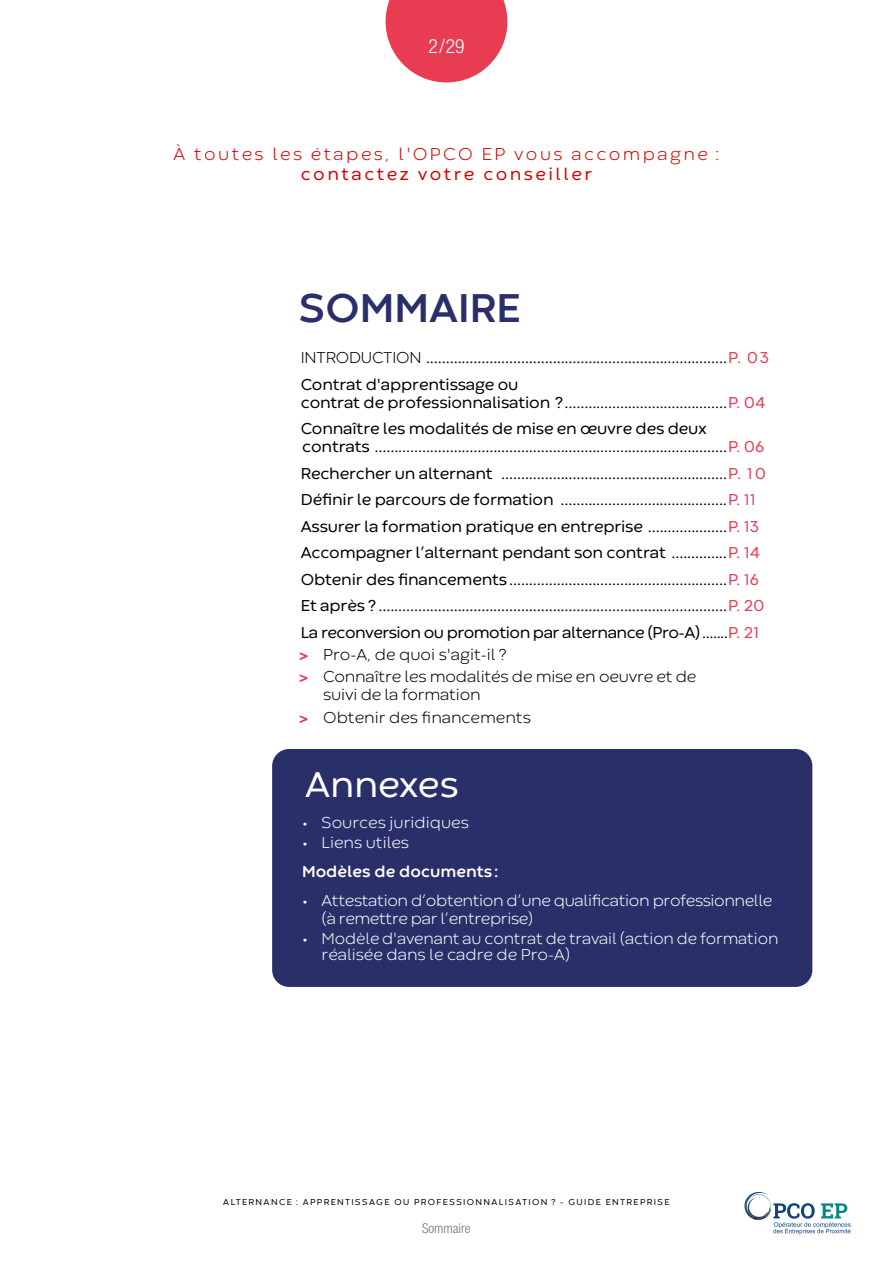
<style>
.page{position:relative;width:893px;height:1263px;background:#fff}
.page>*{position:absolute;margin:0;border:0;box-sizing:border-box;transform-origin:0 0}
.t1{font:700 42px "Codec Warm";color:#292f69}
.t2{font:37.5px "Codec Warm";color:#fff}
.t3{font:300 condensed 19.5px "Helvetica Neue LT Std";color:#fff}
.t4{font:300 18px "Codec Warm";letter-spacing:.14em;color:#d70100}
.t5{font:18px "Codec Warm";letter-spacing:.14em;color:#d70100}
.t6{font:16.5px/26.5px "Codec Warm";letter-spacing:-.01em;color:#000}
.t7{font:300 16.5px/18px "Codec Warm";letter-spacing:-.005em;color:#fff}
.t8{font:300 16.5px/22.2px "Codec Warm";letter-spacing:-.01em;color:#000}
.t9{font:700 16.5px "Codec Warm";color:#fff}
.t10{font:300 condensed 13.5px "Helvetica Neue LT Std";color:#747376}
.t11{font:9px "Codec Warm";letter-spacing:.15em;color:#000}
.s1{font-weight:300}
.s2{color:#e83c52}
.s3{font-family:"Helvetica Neue LT Std";font-weight:700;font-stretch:condensed;font-size:15px;color:#e83c52}
</style>
<div class="page">
<svg style="left:744px;top:1192px;width:107px;height:42px"></svg>
<svg style="left:386px;top:0;width:121px;height:82px"></svg>
<div style="left:272px;top:749px;width:540px;height:238px;background:#292f69;border-radius:17px"></div>
<p class="t3" style="left:428px;top:35px;width:37px">2/29</p>
<p class="t4" style="left:174px;top:143px;width:547px">À toutes les étapes, l'OPCO EP vous accompagne :</p>
<p class="t5" style="left:301px;top:163px;width:293px">contactez votre conseiller</p>
<h1 class="t1" style="left:299px;top:282px;width:223px">SOMMAIRE</h1>
<p class="t6" style="left:301px;top:345px;width:470px"><span class="s1">INTRODUCTION</span> ............................................................................<span class="s2">P. 03<br></span>Contrat d'apprentissage ou</p>
<p class="t6" style="left:301px;top:390px;width:466px">contrat de professionnalisation ?.........................................<span class="s2">P. 04<br></span>Connaître les modalités de mise en œuvre des deux</p>
<p class="t6" style="left:301px;top:434px;width:466px">contrats .........................................................................................<span class="s2">P. 06<br></span>Rechercher un alternant .........................................................<span class="s2">P. 10<br></span>Définir le parcours de formation ..........................................<span class="s2">P. 11<br></span>Assurer la formation pratique en entreprise ....................<span class="s2">P. 13<br></span>Accompagner l’alternant pendant son contrat ..............<span class="s2">P. 14<br></span>Obtenir des financements.......................................................<span class="s2">P. 16<br></span>Et après ? ........................................................................................<span class="s2">P. 20<br></span>La reconversion ou promotion par alternance (Pro-A).......<span class="s2">P. 21</span></p>
<p class="t8" style="left:299px;top:644px;width:399px"><span class="s3">&gt;</span> Pro-A, de quoi s'agit-il ?<br><span class="s3">&gt;</span> Connaître les modalités de mise en oeuvre et de</p>
<p class="t8" style="left:299px;top:684px;width:233px;text-indent:24px">suivi de la formation<br><span class="s3">&gt;</span> Obtenir des financements</p>
<h2 class="t2" style="left:305px;top:762px;width:155px">Annexes</h2>
<p class="t7" style="left:302px;top:815px;width:168px">• Sources juridiques</p>
<p class="t7" style="left:302px;top:835px;width:108px">• Liens utiles</p>
<p class="t9" style="left:302px;top:861px;width:198px">Modèles de documents:</p>
<p class="t7" style="left:322px;top:892px;width:452px;text-indent:-20px">• Attestation d’obtention d’une qualification professionnelle (à remettre par l’entreprise)</p>
<p class="t7" style="left:322px;top:931px;width:458px;line-height:16.5px;text-indent:-19px">• Modèle d'avenant au contrat de travail (action de formation réalisée dans le cadre de Pro-A)</p>
<p class="t11" style="left:223px;top:1197px;width:448px">ALTERNANCE : APPRENTISSAGE OU PROFESSIONNALISATION ? - GUIDE ENTREPRISE</p>
<p class="t10" style="left:422px;top:1221px;width:50px">Sommaire</p>
</div>
